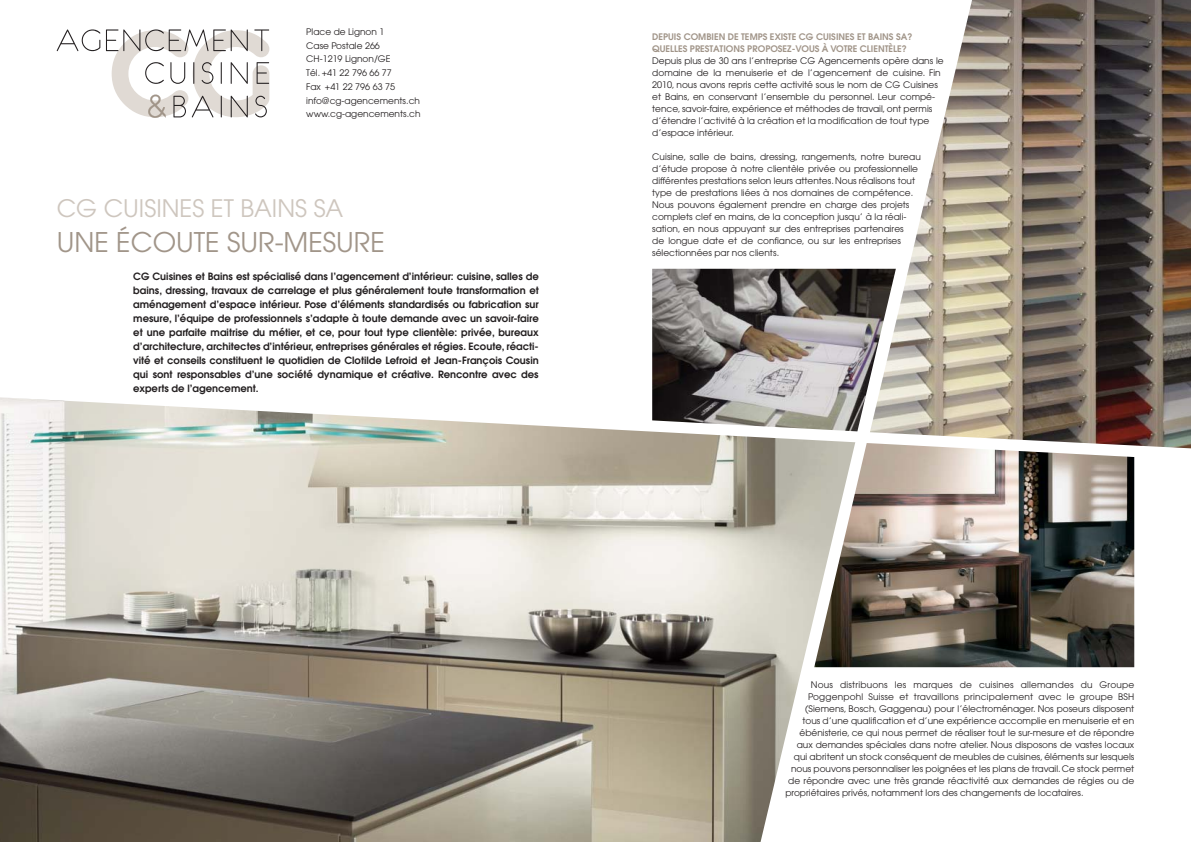
<style>
.page{position:relative;width:1191px;height:842px;background:#fff}
.page>*{position:absolute;margin:0;border:0;box-sizing:border-box;transform-origin:0 0}
.t1{font:27px "Avant Garde";color:#a19589}
.t2{font:24px "Avant Garde";color:#cec6be}
.t3{font:600 10px/14px "Avant Garde";color:#231f20;text-align:justify}
.t4{font:9px/12px "Avant Garde";color:#231f20}
.t5{font:9px "Avant Garde";letter-spacing:.02em;color:#231f20}
.t6{font:600 9px/12px "Avant Garde";color:#a19589}
</style>
<div class="page">
<img style="left:870px;top:0;width:321px;height:449px">
<img style="left:0;top:397px;width:855px;height:445px">
<img style="left:814px;top:443px;width:320px;height:224px">
<img style="left:652px;top:269px;width:244px;height:162px">
<svg style="left:57px;top:29px;width:43px;height:22px"></svg>
<svg style="left:106px;top:29px;width:163px;height:89px"></svg>
<p class="t4" style="left:306px;top:26px;width:116px;line-height:13.7px">Place de Lignon 1<br>Case Postale 266<br>CH-1219 Lignon/GE<br>Tél. +41 22 796 66 77<br>Fax +41 22 796 63 75 info@cg-agencements.ch www.cg-agencements.ch</p>
<h2 class="t2" style="left:57px;top:199px;width:288px">CG CUISINES ET BAINS SA</h2>
<h1 class="t1" style="left:57px;top:232px;width:330px">UNE ÉCOUTE SUR-MESURE</h1>
<p class="t3" style="left:133px;top:270px;width:407px">CG Cuisines et Bains est spécialisé dans l’agencement d’intérieur: cuisine, salles de bains, dressing, travaux de carrelage et plus généralement toute transformation et aménagement d’espace intérieur. Pose d’éléments standardisés ou fabrication sur mesure, l’équipe de professionnels s’adapte à toute demande avec un savoir-faire et une parfaite maitrise du métier, et ce, pour tout type clientèle: privée, bureaux d’architecture, architectes d’intérieur, entreprises générales et régies. Ecoute, réacti&shy;vité et conseils constituent le quotidien de Clotilde Lefroid et Jean-François Cousin qui sont responsables d’une société dynamique et créative. Rencontre avec des experts de l’agencement.</p>
<p class="t6" style="left:652px;top:32px;width:262px">DEPUIS COMBIEN DE TEMPS EXISTE CG CUISINES ET BAINS SA?<br>QUELLES PRESTATIONS PROPOSEZ-VOUS À VOTRE CLIENTÈLE?</p>
<p class="t4" style="left:652px;top:56px;width:293px">Depuis plus de 30 ans l’entreprise CG Agencements opère dans le domaine de la menuiserie et de l’agencement de cuisine. Fin 2010, nous avons repris cette activité sous le nom de CG Cuisines et Bains, en conservant l’ensemble du personnel. Leur compé&shy;tence, savoir-faire, expérience et méthodes de travail, ont permis d’étendre l’activité à la création et la modification de tout type d’espace intérieur.</p>
<p class="t4" style="left:652px;top:152px;width:270px">Cuisine, salle de bains, dressing, rangements, notre bureau d’étude propose à notre clientèle privée ou professionnelle différentes prestations selon leurs attentes. Nous réalisons tout type de prestations liées à nos domaines de compétence.<br>Nous pouvons également prendre en charge des projets complets clef en mains, de la conception jusqu’ à la réali&shy;sation, en nous appuyant sur des entreprises partenaires<br>de longue date et de confiance, ou sur les entreprises sélectionnées par nos clients.</p>
<p class="t5" style="left:811px;top:682px;width:325px">Nous distribuons les marques de cuisines allemandes du Groupe</p>
<p class="t5" style="left:808px;top:694px;width:328px">Poggenpohl Suisse et travaillons principalement avec le groupe BSH</p>
<p class="t4" style="left:805px;top:704px;width:330px">(Siemens, Bosch, Gaggenau) pour l’électroménager. Nos poseurs disposent</p>
<p class="t4" style="left:802px;top:716px;width:333px">tous d’une qualification et d’une expérience accomplie en menuiserie et en</p>
<p class="t4" style="left:799px;top:728px;width:336px">ébénisterie, ce qui nous permet de réaliser tout le sur-mesure et de répondre</p>
<p class="t4" style="left:796px;top:740px;width:339px">aux demandes spéciales dans notre atelier. Nous disposons de vastes locaux</p>
<p class="t4" style="left:794px;top:752px;width:342px">qui abritent un stock conséquent de meubles de cuisines, éléments sur lesquels</p>
<p class="t4" style="left:791px;top:764px;width:345px">nous pouvons personnaliser les poignées et les plans de travail. Ce stock permet</p>
<p class="t4" style="left:788px;top:776px;width:347px">de répondre avec une très grande réactivité aux demandes de régies ou de</p>
<p class="t4" style="left:785px;top:788px;width:300px">propriétaires privés, notamment lors des changements de locataires.</p>
</div>
